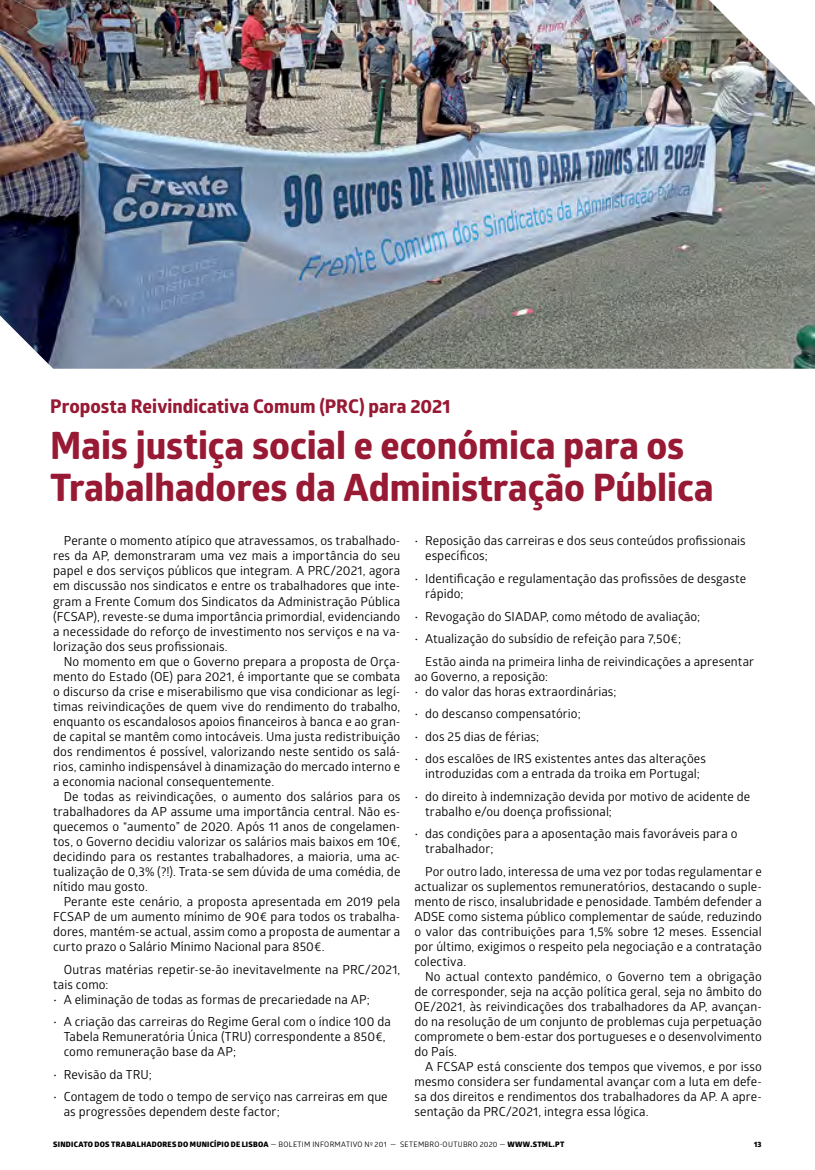
<style>
.page{position:relative;width:815px;height:1170px;background:#fff}
.page>*{position:absolute;margin:0;border:0;box-sizing:border-box;transform-origin:0 0}
.t1{font:800 37.75px/42.2px "Glober";color:#971934}
.t2{font:800 18.88px "Glober";letter-spacing:.005em;color:#971934}
.t3{font:12.5px/15px "Glober";letter-spacing:.005em;color:#000}
.t4{font:800 7.5px "Glober";letter-spacing:.035em;color:#000}
.s1{font-weight:400}
</style>
<div class="page">
<img style="left:0;top:0;width:815px;height:369px">
<h2 class="t2" style="left:50px;top:393px;width:402px">Proposta Reivindicativa Comum (PRC) para 2021</h2>
<h1 class="t1" style="left:50px;top:424px;width:665px">Mais justiça social e económica para os<br>Trabalhadores da Administração Pública</h1>
<p class="t3" style="left:53px;top:533px;width:349px;text-align:justify;text-indent:11px">Perante o momento atípico que atravessamos, os trabalhado&shy;res da AP, demonstraram uma vez mais a importância do seu papel e dos serviços públicos que integram. A PRC/2021, agora em discussão nos sindicatos e entre os trabalhadores que inte&shy;gram a Frente Comum dos Sindicatos da Administração Pública (FCSAP), reveste-se duma importância primordial, evidenciando a necessidade do reforço de investimento nos serviços e na va&shy;lorização dos seus profissionais.</p>
<p class="t3" style="left:53px;top:653px;width:349px;text-align:justify;text-indent:11px">No momento em que o Governo prepara a proposta de Orça&shy;mento do Estado (OE) para 2021, é importante que se combata o discurso da crise e miserabilismo que visa condicionar as legí&shy;timas reivindicações de quem vive do rendimento do trabalho, enquanto os escandalosos apoios financeiros à banca e ao gran&shy;de capital se mantêm como intocáveis. Uma justa redistribuição dos rendimentos é possível, valorizando neste sentido os salá&shy;rios, caminho indispensável à dinamização do mercado interno e a economia nacional consequentemente.</p>
<p class="t3" style="left:53px;top:788px;width:349px;text-align:justify;text-indent:11px">De todas as reivindicações, o aumento dos salários para os trabalhadores da AP assume uma importância central. Não es&shy;quecemos o “aumento” de 2020. Após 11 anos de congelamen&shy;tos, o Governo decidiu valorizar os salários mais baixos em 10€, decidindo para os restantes trabalhadores, a maioria, uma ac&shy;tualização de 0,3% (?!). Trata-se sem dúvida de uma comédia, de nítido mau gosto.</p>
<p class="t3" style="left:53px;top:893px;width:349px;text-align:justify;text-indent:11px">Perante este cenário, a proposta apresentada em 2019 pela FCSAP de um aumento mínimo de 90€ para todos os trabalha&shy;dores, mantém-se actual, assim como a proposta de aumentar a curto prazo o Salário Mínimo Nacional para 850€.</p>
<p class="t3" style="left:53px;top:961px;width:349px;text-indent:11px">Outras matérias repetir-se-ão inevitavelmente na PRC/2021, tais como:</p>
<p class="t3" style="left:53px;top:991px;width:318px">• A eliminação de todas as formas de precariedade na AP;</p>
<p class="t3" style="left:64px;top:1013px;width:329px;text-indent:-11px">• A criação das carreiras do Regime Geral com o índice 100 da<br>Tabela Remuneratória Única (TRU) correspondente a 850€, como remuneração base da AP;</p>
<p class="t3" style="left:53px;top:1066px;width:100px">• Revisão da TRU;</p>
<p class="t3" style="left:64px;top:1088px;width:325px;text-indent:-11px">• Contagem de todo o tempo de serviço nas carreiras em que as progressões dependem deste factor;</p>
<p class="t3" style="left:425px;top:533px;width:322px;text-indent:-11px">• Reposição das carreiras e dos seus conteúdos profissionais específicos;</p>
<p class="t3" style="left:425px;top:570px;width:322px;text-indent:-11px">• Identificação e regulamentação das profissões de desgaste rápido;</p>
<p class="t3" style="left:415px;top:608px;width:287px">• Revogação do SIADAP, como método de avaliação;</p>
<p class="t3" style="left:425px;top:626px;width:330px;line-height:22.5px;text-indent:-11px">• Atualização do subsídio de refeição para 7,50€;<br>Estão ainda na primeira linha de reivindicações a apresentar</p>
<p class="t3" style="left:415px;top:668px;width:135px">ao Governo, a reposição:</p>
<p class="t3" style="left:415px;top:683px;width:203px">• do valor das horas extraordinárias;</p>
<p class="t3" style="left:415px;top:705px;width:168px">• do descanso compensatório;</p>
<p class="t3" style="left:415px;top:728px;width:126px">• dos 25 dias de férias;</p>
<p class="t3" style="left:415px;top:750px;width:293px;text-align:center">• dos escalões de IRS existentes antes das alterações introduzidas com a entrada da troika em Portugal;</p>
<p class="t3" style="left:425px;top:788px;width:327px;text-indent:-11px">• do direito à indemnização devida por motivo de acidente de trabalho e/ou doença profissional;</p>
<p class="t3" style="left:425px;top:825px;width:314px;text-indent:-11px">• das condições para a aposentação mais favoráveis para o trabalhador;</p>
<p class="t3" style="left:415px;top:863px;width:349px;text-align:justify;text-indent:11px">Por outro lado, interessa de uma vez por todas regulamentar e actualizar os suplementos remuneratórios, destacando o suple&shy;mento de risco, insalubridade e penosidade. Também defender a ADSE como sistema público complementar de saúde, reduzindo o valor das contribuições para 1,5% sobre 12 meses. Essencial por último, exigimos o respeito pela negociação e a contratação colectiva.</p>
<p class="t3" style="left:415px;top:968px;width:349px;text-align:justify;text-indent:11px">No actual contexto pandémico, o Governo tem a obrigação de corresponder, seja na acção política geral, seja no âmbito do OE/2021, às reivindicações dos trabalhadores da AP, avançan&shy;do na resolução de um conjunto de problemas cuja perpetuação compromete o bem-estar dos portugueses e o desenvolvimento do País.</p>
<p class="t3" style="left:415px;top:1058px;width:349px;text-align:justify;text-indent:11px">A FCSAP está consciente dos tempos que vivemos, e por isso mesmo considera ser fundamental avançar com a luta em defe&shy;sa dos direitos e rendimentos dos trabalhadores da AP. A apre&shy;sentação da PRC/2021, integra essa lógica.</p>
<p class="t4" style="left:53px;top:1138px;width:513px">SINDICATO DOS TRABALHADORES DO MUNICÍPIO DE LISBOA <span class="s1">— BOLETIM INFORMATIVO Nº 201 — SETEMBRO-OUTUBRO 2020 —</span> WWW.STML.PT</p>
<p class="t4" style="left:754px;top:1138px;width:9px">13</p>
</div>
